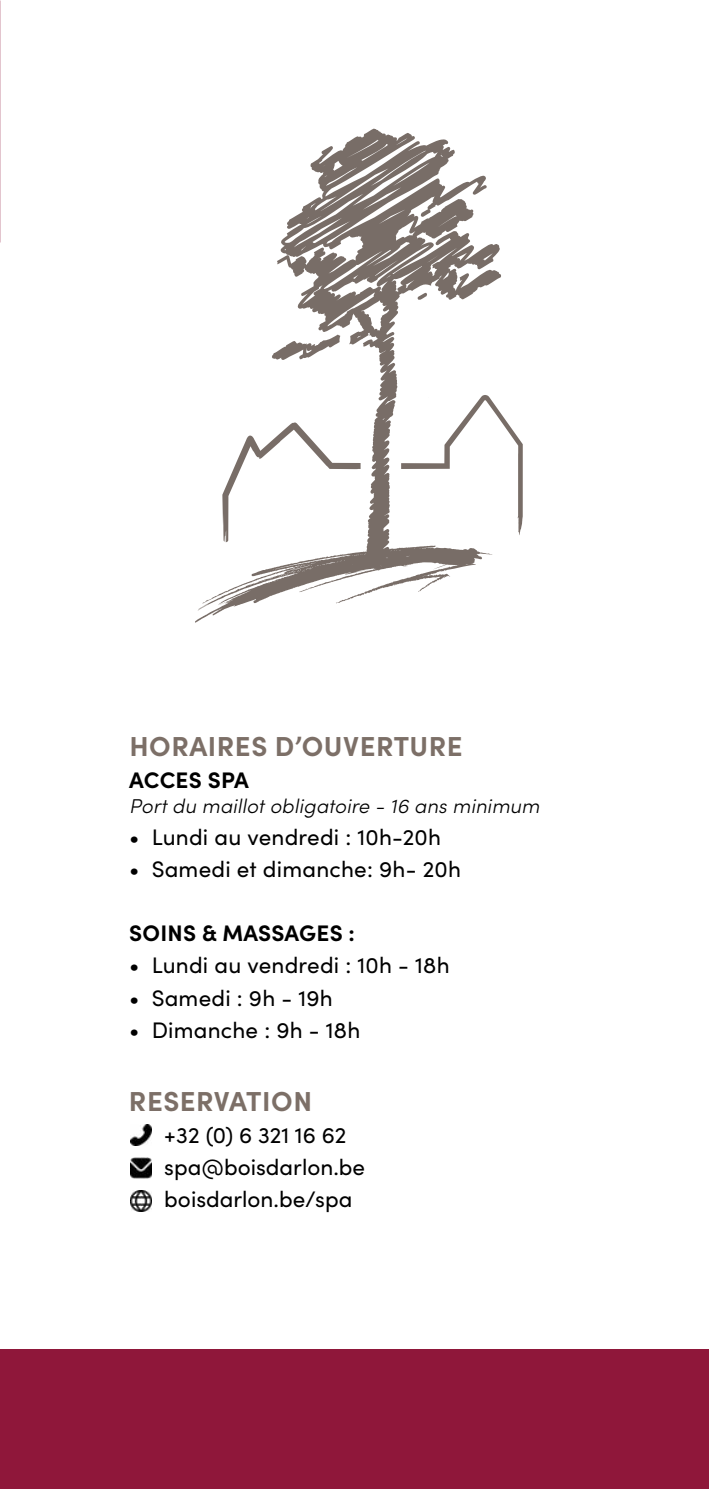
<style>
.page{position:relative;width:709px;height:1489px;background:#fff}
.page>*{position:absolute;margin:0;border:0;box-sizing:border-box;transform-origin:0 0}
.t1{font:700 27.5px "Sofia Pro";letter-spacing:.02em;color:#7c6f67}
.t2{font:22.5px/32px "Sofia Pro";letter-spacing:.01em;color:#000}
.t3{font:700 22.5px "Sofia Pro";letter-spacing:.01em;color:#000}
.t4{font:italic 300 20px "Sofia Pro";letter-spacing:.01em;color:#000}
</style>
<div class="page">
<hr style="left:0;top:0;width:1px;height:1488px;background:#8f173a">
<svg style="left:195px;top:128px;width:306px;height:494px"></svg>
<svg style="left:272px;top:334px;width:68px;height:26px"></svg>
<svg style="left:417px;top:293px;width:10px;height:7px"></svg>
<svg style="left:222px;top:422px;width:138px;height:120px"></svg>
<svg style="left:401px;top:394px;width:122px;height:141px"></svg>
<div style="left:0;top:1349px;width:709px;height:139px;background:#8f173a"></div>
<img style="left:131px;top:1124px;width:21px;height:21px">
<img style="left:131px;top:1157px;width:21px;height:21px">
<img style="left:131px;top:1190px;width:21px;height:21px">
<p class="t1" style="left:129px;top:725px;width:335px">HORAIRES D’OUVERTURE</p>
<p class="t3" style="left:129px;top:762px;width:121px">ACCES SPA</p>
<p class="t4" style="left:129px;top:791px;width:411px">Port du maillot obligatoire - 16 ans minimum</p>
<p class="t2" style="left:129px;top:819px;width:313px">• Lundi au vendredi : 10h-20h</p>
<p class="t2" style="left:129px;top:852px;width:333px">• Samedi et dimanche: 9h- 20h</p>
<p class="t3" style="left:129px;top:916px;width:227px">SOINS &amp; MASSAGES :</p>
<p class="t2" style="left:129px;top:948px;width:322px">• Lundi au vendredi : 10h - 18h</p>
<p class="t2" style="left:129px;top:980px;width:205px">• Samedi : 9h - 19h</p>
<p class="t2" style="left:129px;top:1012px;width:232px">• Dimanche : 9h - 18h</p>
<p class="t1" style="left:129px;top:1079px;width:185px">RESERVATION</p>
<p class="t2" style="left:164px;top:1117px;width:202px">+32 (0) 6 321 16 62 spa@boisdarlon.be boisdarlon.be/spa</p>
</div>
